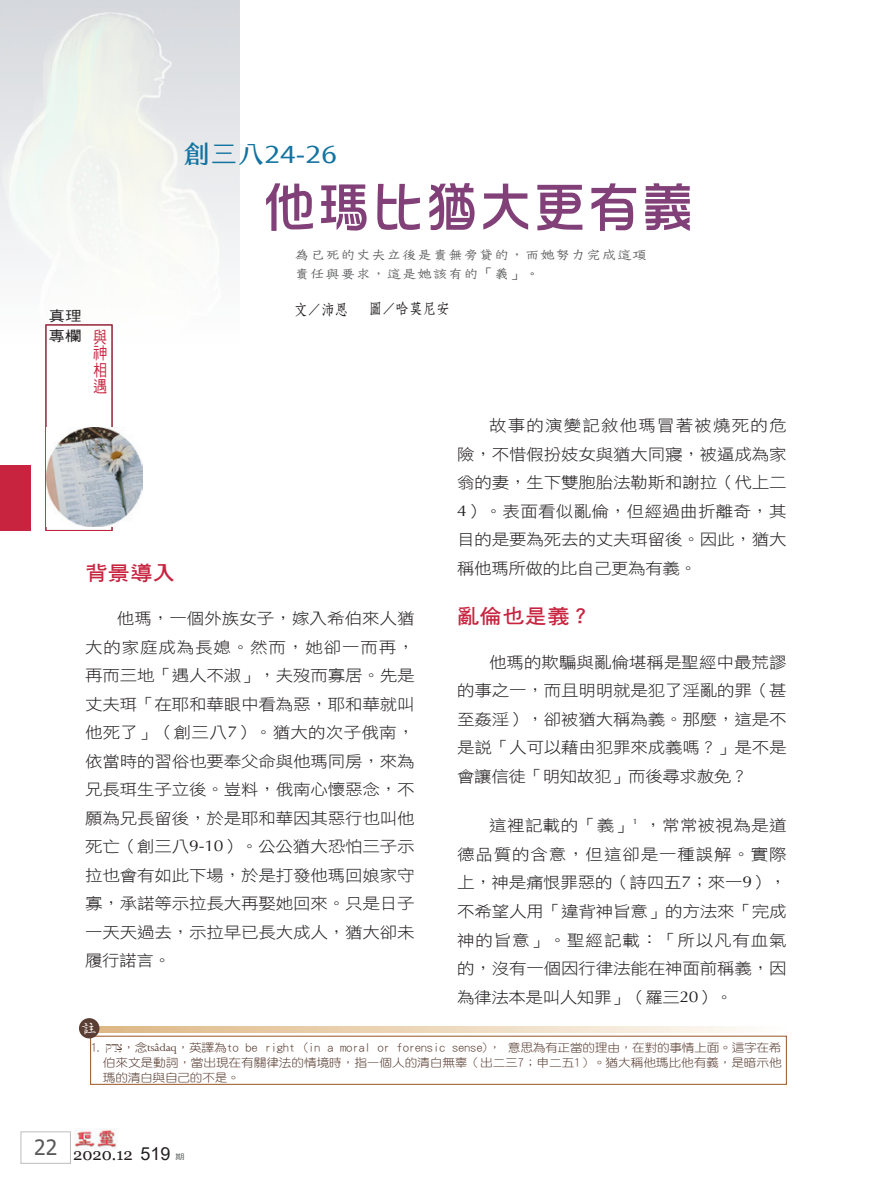
<style>
.page{position:relative;width:893px;height:1191px;background:#fff}
.page>*{position:absolute;margin:0;border:0;box-sizing:border-box;transform-origin:0 0}
.題目{font:54px "DF Hua Zong W5 WIN BF";color:#824079}
.大標{font:24.3px "jf jinxuan fresh 2.1 Medium";color:#1373a1;scale:1.11 1}
.大標-2{font:20.25px "DF Hei W7 WIN BF";color:#c8233f;scale:1.11 1}
.大標-首段{font:20.25px "DF Hei W7 WIN BF";color:#c8233f;scale:1.11 1}
.t1{font:16.5px "Georgia";color:#231f20}
.t2{font:16.5px/16.5px "DF Hei W5 WIN BF";color:#c8233f;text-align:justify;scale:.85 1}
.註{font:16.5px "DFWZ Ming W4 WIN BF";color:#fff}
.t3{font:15.75px/28.5px "DF Hei W3 WIN BF";letter-spacing:-.01em;color:#231f20;text-align:justify;scale:1.11 1}
.作者{font:15px "DF Fang Song W6 WIN BF";color:#231f20;scale:.9 1}
.眉批{font:14.1px/18.9px "DF Tie Xian W3 WIN BF";letter-spacing:-.025em;color:#57585a;scale:1.11 1}
.t4{font:14.1px/19.8px "DF Hei W5 WIN BF";color:#231f20;scale:1.18 1}
.註-2{font:11.55px/15px "DF Yuan W3 WIN BF";letter-spacing:-.015em;color:#5a3e33;text-align:justify;scale:1.11 1}
.t5{font:7.5px "DF Hei W5 WIN BF";color:#57585a;scale:1.25 1}
.s1{font-family:"Optima"}
.s2{font-family:"COBS Hebrew"}
.s3{font-family:"Joanna"}
.s4{font-family:"Arial";font-size:18px}
</style>
<div class="page">
<img style="left:74px;top:1128px;width:43px;height:22px">
<div style="left:21px;top:1131px;width:50px;height:32px;border:1px solid #bcbdc0"></div>
<div style="left:0;top:465px;width:31px;height:65px;background:#c8233f"></div>
<img style="left:0;top:0;width:240px;height:405px">
<img style="left:47px;top:427px;width:96px;height:99px">
<svg style="left:98px;top:1026px;width:646px;height:6px;background:#ecd7bb"></svg>
<div style="left:79px;top:1018px;width:20px;height:20px;background:#5a3e33;border-radius:50%"></div>
<p class="大標" style="left:184px;top:140px;width:140px">創三八24-26</p>
<p class="題目" style="left:263px;top:180px;width:433px">他瑪比猶大更有義</p>
<p class="t4" style="left:49px;top:306px;width:29px">真理專欄</p>
<p class="t2" style="left:93px;top:328px;width:17px">與神相遇</p>
<p class="眉批" style="left:294px;top:245px;width:320px">為已死的丈夫立後是責無旁貸的，而她努力完成這項責任與要求，這是她該有的「義」。</p>
<p class="作者" style="left:294px;top:301px;width:61px">文／沛恩</p>
<p class="作者" style="left:369px;top:301px;width:92px">圖／哈莫尼安</p>
<p class="大標-首段" style="left:85px;top:562px;width:83px">背景導入</p>
<p class="t3" style="left:85px;top:604px;width:298px;text-indent:32px">他瑪，一個外族女子，嫁入希伯來人猶大的家庭成為長媳。然而，她卻一而再，再而三地「遇人不淑」，夫歿而寡居。先是丈夫珥「在耶和華眼中看為惡，耶和華就叫他死了」（創三八<span class="s1">7</span>）。猶大的次子俄南，依當時的習俗也要奉父命與他瑪同房，來為兄長珥生子立後。豈料，俄南心懷惡念，不願為兄長留後，於是耶和華因其惡行也叫他死亡（創三八<span class="s1">9-10</span>）。公公猶大恐怕三子示拉也會有如此下場，於是打發他瑪回娘家守寡，承諾等示拉長大再娶她回來。只是日子一天天過去，示拉早已長大成人，猶大卻未履行諾言。</p>
<p class="註" style="left:81px;top:1019px;width:18px">註</p>
<p class="t3" style="left:457px;top:411px;width:298px;text-indent:32px">故事的演變記敘他瑪冒著被燒死的危險，不惜假扮妓女與猶大同寢，被逼成為家翁的妻，生下雙胞胎法勒斯和謝拉（代上二<span class="s1">4</span>）。表面看似亂倫，但經過曲折離奇，其目的是要為死去的丈夫珥留後。因此，猶大稱他瑪所做的比自己更為有義。</p>
<p class="大標-2" style="left:457px;top:606px;width:123px">亂倫也是義？</p>
<p class="t3" style="left:457px;top:647px;width:298px;text-indent:32px">他瑪的欺騙與亂倫堪稱是聖經中最荒謬的事之一，而且明明就是犯了淫亂的罪（甚至姦淫），卻被猶大稱為義。那麼，這是不是說「人可以藉由犯罪來成義嗎？」是不是會讓信徒「明知故犯」而後尋求赦免？</p>
<p class="t3" style="left:457px;top:811px;width:298px;text-indent:32px">這裡記載的「義」<sup>1</sup> ，常常被視為是道德品質的含意，但這卻是一種誤解。實際上，神是痛恨罪惡的（詩四五<span class="s1">7</span>；來一<span class="s1">9</span>），不希望人用「違背神旨意」的方法來「完成神的旨意」。聖經記載：「所以凡有血氣的，沒有一個因行律法能在神面前稱義，因為律法本是叫人知罪」（羅三<span class="s1">20</span>）。</p>
<p class="註-2" style="left:103px;top:1039px;width:613px;text-indent:-12px">1. <span class="s2">q¥d'c</span>，念<span class="s3">tsâdaq</span>，英譯為to be right (in a moral or forensic sense)， 意思為有正當的理由，在對的事情上面。這字在希伯來文是動詞，當出現在有關律法的情境時，指一個人的清白無辜（出二三7；申二五1）。猶大稱他瑪比他有義，是暗示他瑪的清白與自己的不是。</p>
<p class="t1" style="left:34px;top:1144px;width:138px"><sup>22</sup> 2020.12 <span class="s4">519</span></p>
<p class="t5" style="left:175px;top:1152px;width:9px">期</p>
</div>
